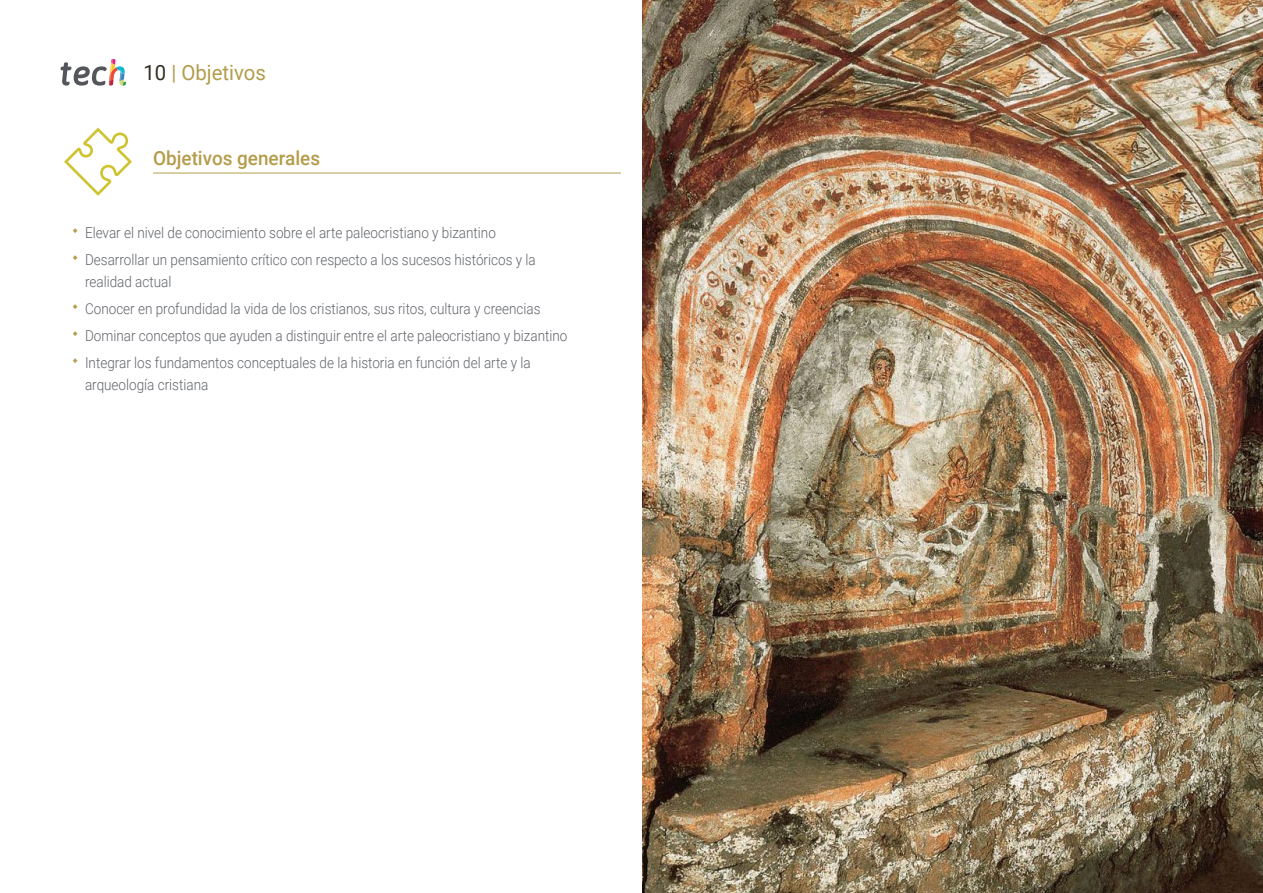
<style>
.page{position:relative;width:1263px;height:893px;background:#fff}
.page>*{position:absolute;margin:0;border:0;box-sizing:border-box;transform-origin:0 0}
.t1{font:21px "Roboto";color:#b49c4b}
.t2{font:500 19.5px "Roboto";color:#b49c4b}
.t3{font:300 15px/26.7px "Roboto";color:#61646a;scale:.9 1}
.s1{color:#312e20}
</style>
<div class="page">
<hr style="left:153px;top:173px;width:468px;height:1px;background:#b49c4b">
<svg style="left:64px;top:128px;width:68px;height:68px"></svg>
<img style="left:642px;top:0;width:621px;height:893px">
<svg style="left:61px;top:59px;width:65px;height:27px"></svg>
<h1 class="t1" style="left:144px;top:57px;width:124px"><span class="s1">10</span> | Objetivos</h1>
<h2 class="t2" style="left:153px;top:144px;width:169px">Objetivos generales</h2>
<p class="t3" style="left:85px;top:219px;width:502px">Elevar el nivel de conocimiento sobre el arte paleocristiano y bizantino<br>Desarrollar un pensamiento crítico con respecto a los sucesos históricos y la</p>
<p class="t3" style="left:85px;top:268px;width:538px">realidad actual<br>Conocer en profundidad la vida de los cristianos, sus ritos, cultura y creencias Dominar conceptos que ayuden a distinguir entre el arte paleocristiano y bizantino Integrar los fundamentos conceptuales de la historia en función del arte y la</p>
<p class="t3" style="left:85px;top:371px;width:139px">arqueología cristiana</p>
</div>
